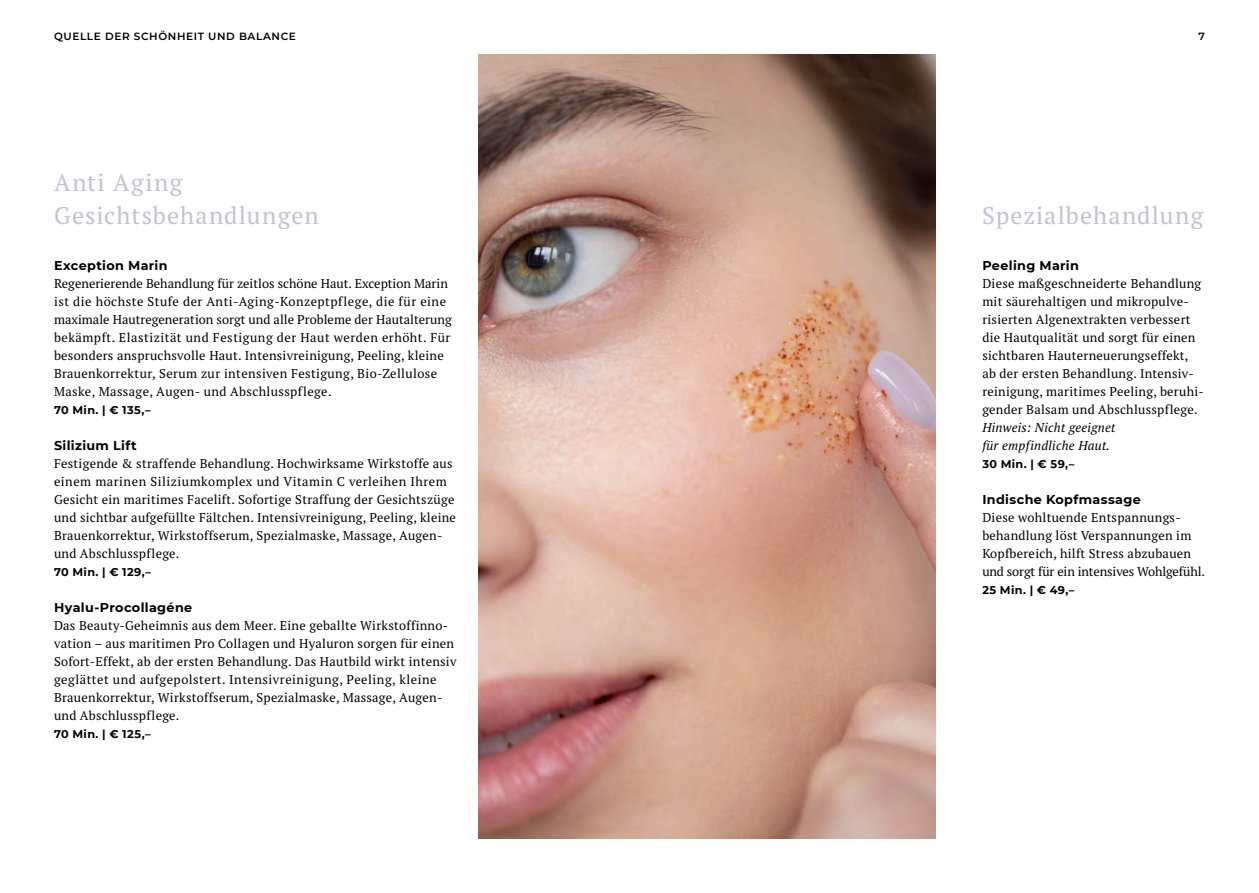
<style>
.page{position:relative;width:1259px;height:893px;background:#fff}
.page>*{position:absolute;margin:0;border:0;box-sizing:border-box;transform-origin:0 0}
.t1{font:24px/33px "PT Serif Pro";letter-spacing:.05em;color:#c6bfd5}
.t2{font:12.75px/18px "PT Serif Pro";letter-spacing:.02em;color:#000}
.t3{font:700 12.75px "Montserrat";letter-spacing:.03em;color:#000}
.t4{font:italic 12.75px/18px "PT Serif Pro";letter-spacing:.02em;color:#000}
.t5{font:700 11.25px "Montserrat";letter-spacing:.035em;color:#000}
.t6{font:600 10.5px "Montserrat";letter-spacing:.06em;color:#000}
</style>
<div class="page">
<img style="left:478px;top:54px;width:457px;height:785px">
<p class="t6" style="left:54px;top:29px;width:243px">QUELLE DER SCHÖNHEIT UND BALANCE</p>
<p class="t6" style="left:1198px;top:29px;width:8px">7</p>
<h1 class="t1" style="left:54px;top:165px;width:266px">Anti Aging<br>Gesichtsbehandlungen</h1>
<p class="t3" style="left:54px;top:256px;width:115px">Exception Marin</p>
<p class="t2" style="left:54px;top:274px;width:399px">Regenerierende Behandlung für zeitlos schöne Haut. Exception Marin ist die höchste Stufe der Anti-Aging-Konzeptpflege, die für eine maximale Hautregeneration sorgt und alle Probleme der Hautalterung bekämpft. Elastizität und Festigung der Haut werden erhöht. Für besonders anspruchsvolle Haut. Intensivreinigung, Peeling, kleine Brauenkorrektur, Serum zur intensiven Festigung, Bio-Zellulose Maske, Massage, Augen- und Abschlusspflege.</p>
<p class="t5" style="left:54px;top:402px;width:98px">70 Min. | € 135,–</p>
<p class="t3" style="left:54px;top:436px;width:84px">Silizium Lift</p>
<p class="t2" style="left:54px;top:454px;width:403px">Festigende &amp; straffende Behandlung. Hochwirksame Wirkstoffe aus einem marinen Siliziumkomplex und Vitamin C verleihen Ihrem Gesicht ein maritimes Facelift. Sofortige Straffung der Gesichtszüge und sichtbar aufgefüllte Fältchen. Intensivreinigung, Peeling, kleine Brauenkorrektur, Wirkstoffserum, Spezialmaske, Massage, Augen&shy;und Abschlusspflege.</p>
<p class="t5" style="left:54px;top:564px;width:98px">70 Min. | € 129,–</p>
<p class="t3" style="left:54px;top:598px;width:140px">Hyalu-Procollagéne</p>
<p class="t2" style="left:54px;top:616px;width:404px">Das Beauty-Geheimnis aus dem Meer. Eine geballte Wirkstoffinno&shy;vation – aus maritimen Pro Collagen und Hyaluron sorgen für einen Sofort-Effekt, ab der ersten Behandlung. Das Hautbild wirkt intensiv geglättet und aufgepolstert. Intensivreinigung, Peeling, kleine Brauenkorrektur, Wirkstoffserum, Spezialmaske, Massage, Augen&shy;und Abschlusspflege.</p>
<p class="t5" style="left:54px;top:726px;width:98px">70 Min. | € 125,–</p>
<h1 class="t1" style="left:982px;top:198px;width:223px">Spezialbehandlung</h1>
<p class="t3" style="left:982px;top:256px;width:98px">Peeling Marin</p>
<p class="t2" style="left:982px;top:274px;width:223px">Diese maßgeschneiderte Behandlung mit säurehaltigen und mikropulve&shy;risierten Algenextrakten verbessert die Hautqualität und sorgt für einen sichtbaren Hauterneuerungseffekt, ab der ersten Behandlung. Intensiv&shy;reinigung, maritimes Peeling, beruhi&shy;gender Balsam und Abschlusspflege.</p>
<p class="t4" style="left:982px;top:418px;width:135px">Hinweis: Nicht geeignet für empfindliche Haut.</p>
<p class="t5" style="left:982px;top:456px;width:94px">30 Min. | € 59,–</p>
<p class="t3" style="left:982px;top:490px;width:160px">Indische Kopfmassage</p>
<p class="t2" style="left:982px;top:508px;width:224px">Diese wohltuende Entspannungs&shy;behandlung löst Verspannungen im Kopfbereich, hilft Stress abzubauen und sorgt für ein intensives Wohlgefühl.</p>
<p class="t5" style="left:982px;top:582px;width:94px">25 Min. | € 49,–</p>
</div>
